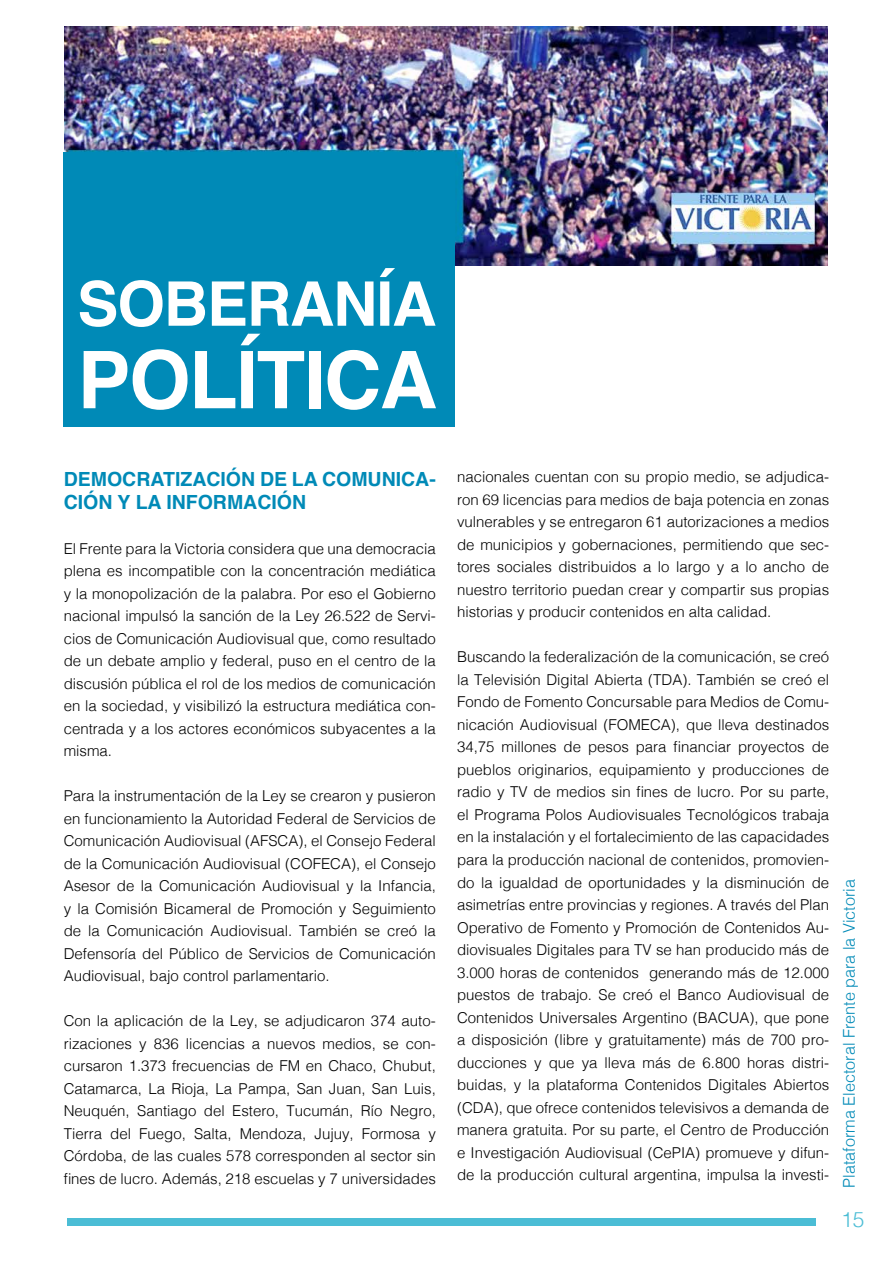
<style>
.page{position:relative;width:893px;height:1263px;background:#fff}
.page>*{position:absolute;margin:0;border:0;box-sizing:border-box;transform-origin:0 0}
.t1{font:700 79.5px "Helvetica";letter-spacing:-.02em;color:#fff}
.t2{font:700 61.5px "Helvetica";letter-spacing:-.02em;color:#fff}
.t3{font:300 21px "Helvetica";color:#4bbdd5}
.t4{font:700 19.5px/22.5px "Helvetica";color:#008ab7}
.t5{font:300 16.2px "Helvetica";color:#008ab7}
.t6{font:300 15px/22.5px "Helvetica";color:#000;text-align:justify}
</style>
<div class="page">
<div style="left:67px;top:1218px;width:749px;height:7px;background:#4bbdd5"></div>
<img style="left:65px;top:27px;width:762px;height:238px">
<div style="left:64px;top:152px;width:391px;height:275px;background:#008ab7"></div>
<h2 class="t2" style="left:77px;top:254px;width:361px">SOBERANÍA</h2>
<h1 class="t1" style="left:77px;top:316px;width:361px">POLÍTICA</h1>
<h3 class="t4" style="left:64px;top:468px;width:374px">DEMOCRATIZACIÓN DE LA COMUNICA-<br>CIÓN Y LA INFORMACIÓN</h3>
<p class="t6" style="left:64px;top:536px;width:374px">El Frente para la Victoria considera que una democracia plena es incompatible con la concentración mediática y la monopolización de la palabra. Por eso el Gobierno nacional impulsó la sanción de la Ley 26.522 de Servi&shy;cios de Comunicación Audiovisual que, como resultado de un debate amplio y federal, puso en el centro de la discusión pública el rol de los medios de comunicación en la sociedad, y visibilizó la estructura mediática con&shy;centrada y a los actores económicos subyacentes a la misma.</p>
<p class="t6" style="left:64px;top:784px;width:374px">Para la instrumentación de la Ley se crearon y pusieron en funcionamiento la Autoridad Federal de Servicios de Comunicación Audiovisual (AFSCA), el Consejo Federal de la Comunicación Audiovisual (COFECA), el Consejo Asesor de la Comunicación Audiovisual y la Infancia, y la Comisión Bicameral de Promoción y Seguimiento de la Comunicación Audiovisual. También se creó la Defensoría del Público de Servicios de Comunicación Audiovisual, bajo control parlamentario.</p>
<p class="t6" style="left:64px;top:1009px;width:374px">Con la aplicación de la Ley, se adjudicaron 374 auto&shy;rizaciones y 836 licencias a nuevos medios, se con&shy;cursaron 1.373 frecuencias de FM en Chaco, Chubut, Catamarca, La Rioja, La Pampa, San Juan, San Luis, Neuquén, Santiago del Estero, Tucumán, Río Negro, Tierra del Fuego, Salta, Mendoza, Jujuy, Formosa y Córdoba, de las cuales 578 corresponden al sector sin fines de lucro. Además, 218 escuelas y 7 universidades</p>
<p class="t6" style="left:457px;top:465px;width:374px">nacionales cuentan con su propio medio, se adjudica&shy;ron 69 licencias para medios de baja potencia en zonas vulnerables y se entregaron 61 autorizaciones a medios de municipios y gobernaciones, permitiendo que sec&shy;tores sociales distribuidos a lo largo y a lo ancho de nuestro territorio puedan crear y compartir sus propias historias y producir contenidos en alta calidad.</p>
<p class="t6" style="left:457px;top:645px;width:374px">Buscando la federalización de la comunicación, se creó la Televisión Digital Abierta (TDA). También se creó el Fondo de Fomento Concursable para Medios de Comu&shy;nicación Audiovisual (FOMECA), que lleva destinados 34,75 millones de pesos para financiar proyectos de pueblos originarios, equipamiento y producciones de radio y TV de medios sin fines de lucro. Por su parte, el Programa Polos Audiovisuales Tecnológicos trabaja en la instalación y el fortalecimiento de las capacidades para la producción nacional de contenidos, promovien&shy;do la igualdad de oportunidades y la disminución de asimetrías entre provincias y regiones. A través del Plan Operativo de Fomento y Promoción de Contenidos Au&shy;diovisuales Digitales para TV se han producido más de 3.000 horas de contenidos generando más de 12.000 puestos de trabajo. Se creó el Banco Audiovisual de Contenidos Universales Argentino (BACUA), que pone a disposición (libre y gratuitamente) más de 700 pro&shy;ducciones y que ya lleva más de 6.800 horas distri&shy;buidas, y la plataforma Contenidos Digitales Abiertos (CDA), que ofrece contenidos televisivos a demanda de manera gratuita. Por su parte, el Centro de Producción e Investigación Audiovisual (CePIA) promueve y difun&shy;de la producción cultural argentina, impulsa la investi-</p>
<p class="t5" style="left:835px;top:1188px;width:310px;rotate:-90deg">Plataforma Electoral Frente para la Victoria</p>
<h3 class="t3" style="left:841px;top:1202px;width:25px">15</h3>
</div>
